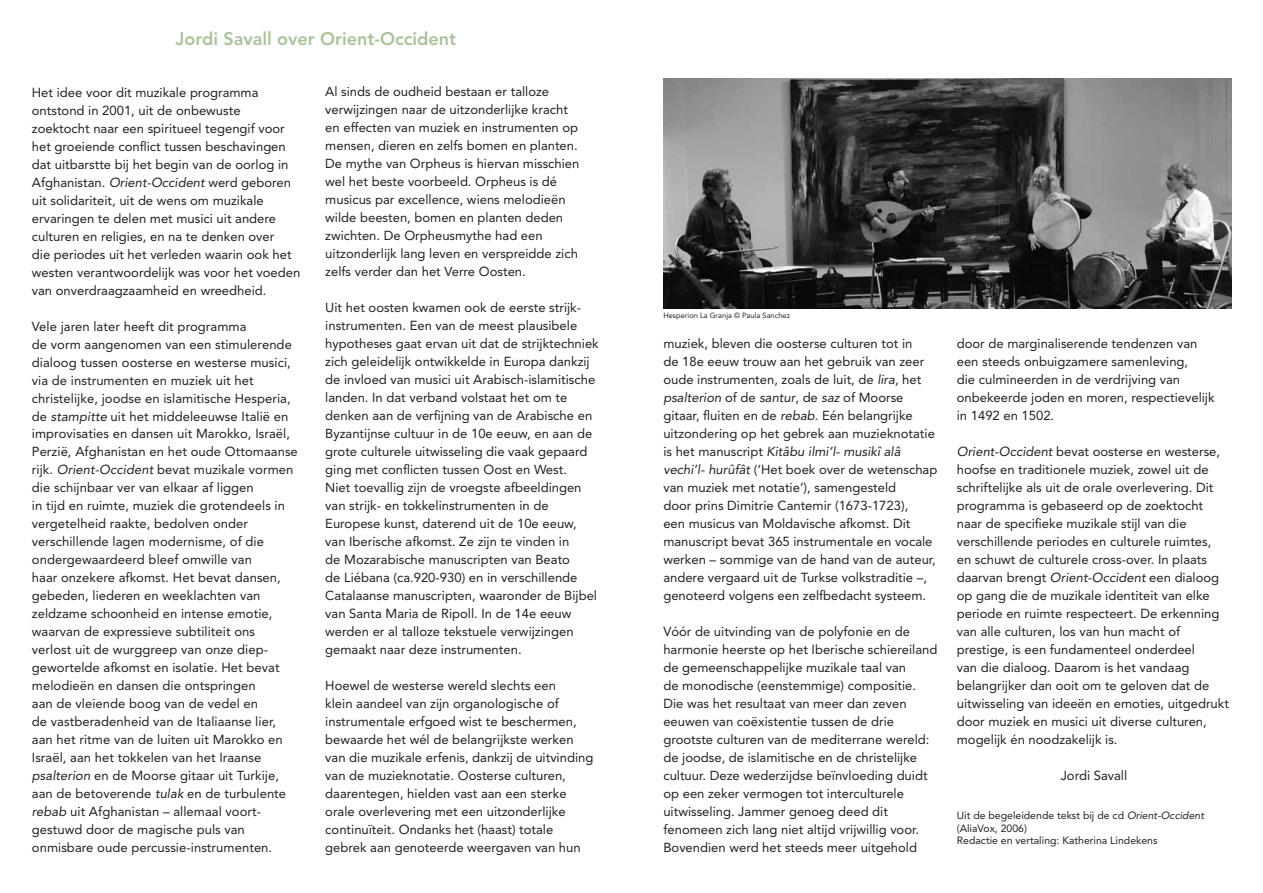
<style>
.page{position:relative;width:1263px;height:893px;background:#fff}
.page>*{position:absolute;margin:0;border:0;box-sizing:border-box;transform-origin:0 0}
.t1{font:800 18px "Avenir LT";color:#a9c399}
.t2{font:13.05px/18px "Avenir LT";color:#231f20}
.t3{font:10.5px/12.8px "Avenir LT";color:#231f20}
.t4{font:7.5px "Avenir LT";color:#231f20}
.s1{font-style:italic}
</style>
<div class="page">
<img style="left:663px;top:79px;width:568px;height:229px">
<h1 class="t1" style="left:175px;top:28px;width:282px">Jordi Savall over Orient-Occident</h1>
<p class="t2" style="left:32px;top:83px;width:270px">Het idee voor dit muzikale programma ontstond in 2001, uit de onbewuste zoektocht naar een spiritueel tegengif voor het groeiende conflict tussen beschavingen dat uitbarstte bij het begin van de oorlog in Afghanistan. <span class="s1">Orient-Occident</span> werd geboren uit solidariteit, uit de wens om muzikale ervaringen te delen met musici uit andere culturen en religies, en na te denken over<br>die periodes uit het verleden waarin ook het westen verantwoordelijk was voor het voeden van onverdraagzaamheid en wreedheid.</p>
<p class="t2" style="left:32px;top:317px;width:267px">Vele jaren later heeft dit programma<br>de vorm aangenomen van een stimulerende dialoog tussen oosterse en westerse musici, via de instrumenten en muziek uit het christelijke, joodse en islamitische Hesperia, de <span class="s1">stampitte</span> uit het middeleeuwse Italië en improvisaties en dansen uit Marokko, Israël, Perzië, Afghanistan en het oude Ottomaanse rijk. <span class="s1">Orient-Occident</span> bevat muzikale vormen die schijnbaar ver van elkaar af liggen<br>in tijd en ruimte, muziek die grotendeels in vergetelheid raakte, bedolven onder verschillende lagen modernisme, of die ondergewaardeerd bleef omwille van<br>haar onzekere afkomst. Het bevat dansen, gebeden, liederen en weeklachten van zeldzame schoonheid en intense emotie, waarvan de expressieve subtiliteit ons<br>verlost uit de wurggreep van onze diep&shy;gewortelde afkomst en isolatie. Het bevat melodieën en dansen die ontspringen<br>aan de vleiende boog van de vedel en<br>de vastberadenheid van de Italiaanse lier, aan het ritme van de luiten uit Marokko en Israël, aan het tokkelen van het Iraanse <span class="s1">psalterion</span> en de Moorse gitaar uit Turkije, aan de betoverende <span class="s1">tulak</span> en de turbulente <span class="s1">rebab</span> uit Afghanistan – allemaal voort&shy;gestuwd door de magische puls van onmisbare oude percussie-instrumenten.</p>
<p class="t2" style="left:325px;top:83px;width:256px">Al sinds de oudheid bestaan er talloze verwijzingen naar de uitzonderlijke kracht en effecten van muziek en instrumenten op mensen, dieren en zelfs bomen en planten.<br>De mythe van Orpheus is hiervan misschien wel het beste voorbeeld. Orpheus is dé musicus par excellence, wiens melodieën wilde beesten, bomen en planten deden zwichten. De Orpheusmythe had een uitzonderlijk lang leven en verspreidde zich zelfs verder dan het Verre Oosten.</p>
<p class="t2" style="left:325px;top:299px;width:275px">Uit het oosten kwamen ook de eerste strijk&shy;instrumenten. Een van de meest plausibele hypotheses gaat ervan uit dat de strijktechniek zich geleidelijk ontwikkelde in Europa dankzij de invloed van musici uit Arabisch-islamitische landen. In dat verband volstaat het om te denken aan de verfijning van de Arabische en Byzantijnse cultuur in de 10e eeuw, en aan de grote culturele uitwisseling die vaak gepaard ging met conflicten tussen Oost en West.<br>Niet toevallig zijn de vroegste afbeeldingen van strijk- en tokkelinstrumenten in de Europese kunst, daterend uit de 10e eeuw, van Iberische afkomst. Ze zijn te vinden in<br>de Mozarabische manuscripten van Beato<br>de Liébana (ca.920-930) en in verschillende Catalaanse manuscripten, waaronder de Bijbel van Santa Maria de Ripoll. In de 14e eeuw werden er al talloze tekstuele verwijzingen gemaakt naar deze instrumenten.</p>
<p class="t2" style="left:325px;top:677px;width:270px">Hoewel de westerse wereld slechts een<br>klein aandeel van zijn organologische of instrumentale erfgoed wist te beschermen, bewaarde het wél de belangrijkste werken van die muzikale erfenis, dankzij de uitvinding van de muzieknotatie. Oosterse culturen, daarentegen, hielden vast aan een sterke orale overlevering met een uitzonderlijke continuïteit. Ondanks het (haast) totale gebrek aan genoteerde weergaven van hun</p>
<p class="t4" style="left:663px;top:311px;width:128px">Hesperion La Granja © Paula Sanchez</p>
<p class="t2" style="left:663px;top:335px;width:275px">muziek, bleven die oosterse culturen tot in<br>de 18e eeuw trouw aan het gebruik van zeer oude instrumenten, zoals de luit, de <span class="s1">lira</span>, het <span class="s1">psalterion</span> of de <span class="s1">santur</span>, de <span class="s1">saz</span> of Moorse gitaar, fluiten en de <span class="s1">rebab</span>. Eén belangrijke uitzondering op het gebrek aan muzieknotatie is het manuscript <span class="s1">Kitâbu ilmi’l- musikî alâ vechi’l- hurûfât</span> (‘Het boek over de wetenschap van muziek met notatie’), samengesteld<br>door prins Dimitrie Cantemir (1673-1723),<br>een musicus van Moldavische afkomst. Dit manuscript bevat 365 instrumentale en vocale werken – sommige van de hand van de auteur, andere vergaard uit de Turkse volkstraditie –, genoteerd volgens een zelfbedacht systeem.</p>
<p class="t2" style="left:663px;top:623px;width:275px">Vóór de uitvinding van de polyfonie en de harmonie heerste op het Iberische schiereiland de gemeenschappelijke muzikale taal van<br>de monodische (eenstemmige) compositie.<br>Die was het resultaat van meer dan zeven eeuwen van coëxistentie tussen de drie grootste culturen van de mediterrane wereld: de joodse, de islamitische en de christelijke cultuur. Deze wederzijdse beïnvloeding duidt op een zeker vermogen tot interculturele uitwisseling. Jammer genoeg deed dit fenomeen zich lang niet altijd vrijwillig voor.<br>Bovendien werd het steeds meer uitgehold</p>
<p class="t2" style="left:957px;top:335px;width:259px">door de marginaliserende tendenzen van een steeds onbuigzamere samenleving,<br>die culmineerden in de verdrijving van onbekeerde joden en moren, respectievelijk in 1492 en 1502.</p>
<p class="t2" style="left:957px;top:443px;width:274px"><span class="s1">Orient-Occident</span> bevat oosterse en westerse, hoofse en traditionele muziek, zowel uit de schriftelijke als uit de orale overlevering. Dit programma is gebaseerd op de zoektocht naar de specifieke muzikale stijl van die verschillende periodes en culturele ruimtes, en schuwt de culturele cross-over. In plaats daarvan brengt <span class="s1">Orient-Occident</span> een dialoog op gang die de muzikale identiteit van elke periode en ruimte respecteert. De erkenning van alle culturen, los van hun macht of prestige, is een fundamenteel onderdeel<br>van die dialoog. Daarom is het vandaag belangrijker dan ooit om te geloven dat de uitwisseling van ideeën en emoties, uitgedrukt door muziek en musici uit diverse culturen, mogelijk én noodzakelijk is.</p>
<p class="t2" style="left:1061px;top:767px;width:68px">Jordi Savall</p>
<p class="t3" style="left:957px;top:809px;width:249px">Uit de begeleidende tekst bij de cd <span class="s1">Orient-Occident </span>(AliaVox, 2006)<br>Redactie en vertaling: Katherina Lindekens</p>
</div>
